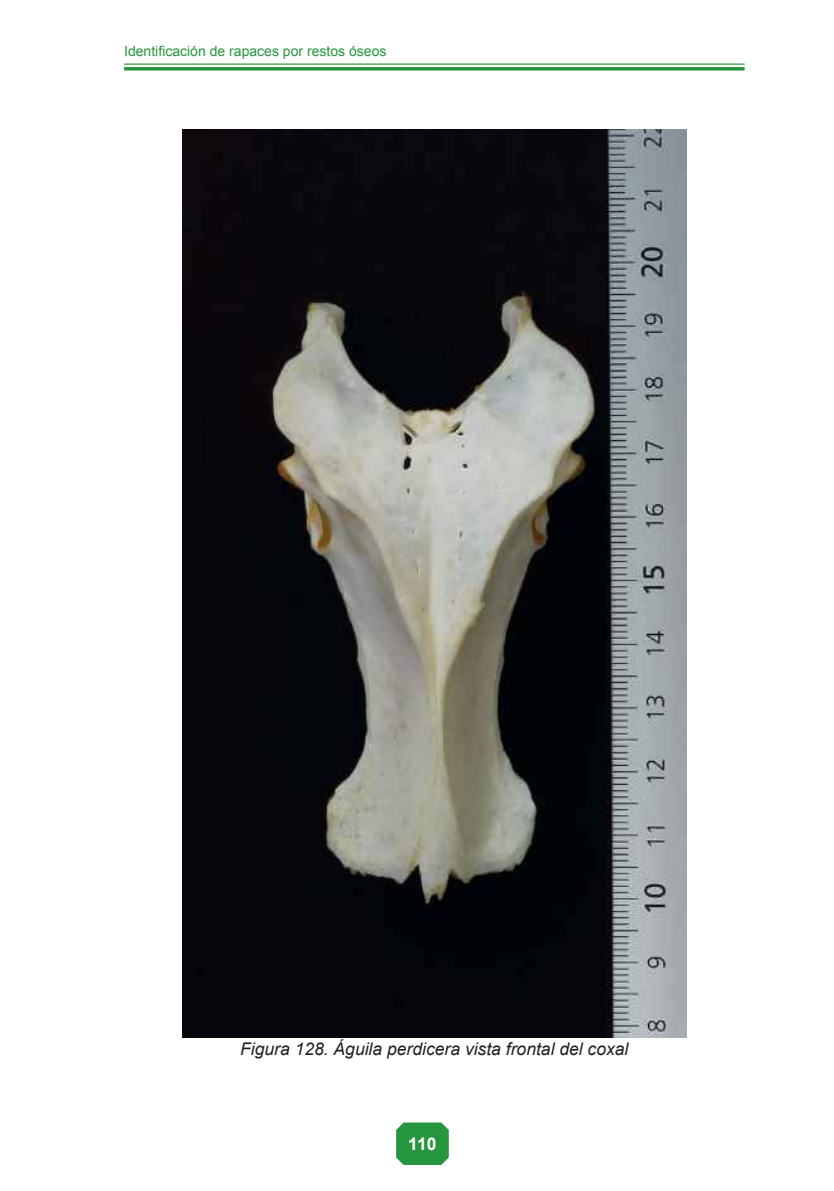
<style>
.page{position:relative;width:834px;height:1191px;background:#fff}
.page>*{position:absolute;margin:0;border:0;box-sizing:border-box;transform-origin:0 0}
.t1{font:italic 17.5px "Arial";color:#231f20}
.t2{font:700 17.5px "Arial";color:#fff}
.t3{font:14px "Arial";color:#25953e}
</style>
<div class="page">
<svg style="left:396px;top:1122px;width:52px;height:42px;background:#319a48"></svg>
<hr style="left:124px;top:64px;width:620px;height:1px;background:#25953e">
<svg style="left:124px;top:67px;width:620px;height:4px;background:#3fa255"></svg>
<img style="left:183px;top:129px;width:503px;height:908px">
<p class="t3" style="left:124px;top:42px;width:264px">Identificación de rapaces por restos óseos</p>
<p class="t1" style="left:240px;top:1037px;width:390px">Figura 128. Águila perdicera vista frontal del coxal</p>
<p class="t2" style="left:408px;top:1132px;width:30px">110</p>
</div>
